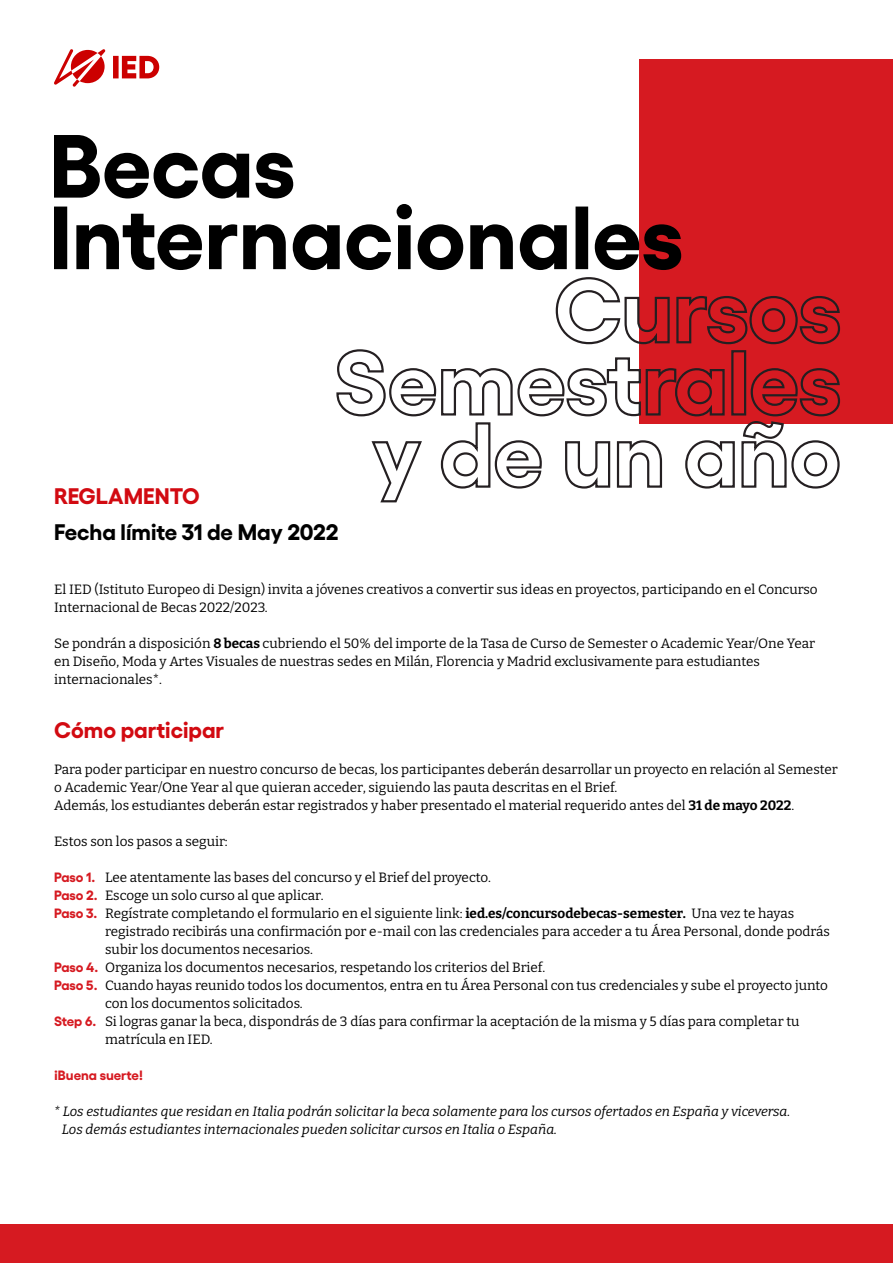
<style>
.page{position:relative;width:893px;height:1263px;background:#fff}
.page>*{position:absolute;margin:0;border:0;box-sizing:border-box;transform-origin:0 0}
.t1{font:700 22.5px "Gellix";color:#d20a11}
.t2{font:700 22.5px "Gellix";letter-spacing:-.005em;color:#000}
.t3{font:13.5px/18px "Bitter";color:#000}
.t4{font:italic 13.5px/18px "Bitter";color:#000}
.t5{font:700 13.5px "Gellix";color:#d61a21}
.s1{font-weight:700}
.s2{font-family:"Gellix";font-weight:700;color:#d61a21}
</style>
<div class="page">
<div style="left:0;top:1224px;width:893px;height:39px;background:#d61a21"></div>
<svg style="left:54px;top:49px;width:51px;height:38px"></svg>
<svg style="left:113px;top:56px;width:46px;height:22px"></svg>
<div style="left:639px;top:59px;width:254px;height:365px;background:#d61a21"></div>
<svg style="left:54px;top:204px;width:627px;height:66px"></svg>
<svg style="left:54px;top:135px;width:239px;height:63px"></svg>
<svg style="left:336px;top:277px;width:505px;height:226px"></svg>
<h1 class="t1" style="left:54px;top:478px;width:147px">REGLAMENTO</h1>
<h1 class="t2" style="left:54px;top:514px;width:286px">Fecha límite 31 de May 2022</h1>
<p class="t3" style="left:54px;top:580px;width:765px">El IED (Istituto Europeo di Design) invita a jóvenes creativos a convertir sus ideas en proyectos, participando en el Concurso<br>Internacional de Becas 2022/2023.</p>
<p class="t3" style="left:54px;top:634px;width:762px">Se pondrán a disposición <span class="s1">8 becas</span> cubriendo el 50% del importe de la Tasa de Curso de Semester o Academic Year/One Year en Diseño, Moda y Artes Visuales de nuestras sedes en Milán, Florencia y Madrid exclusivamente para estudiantes internacionales*.</p>
<h1 class="t1" style="left:54px;top:712px;width:172px">Cómo participar</h1>
<p class="t3" style="left:54px;top:760px;width:785px">Para poder participar en nuestro concurso de becas, los participantes deberán desarrollar un proyecto en relación al Semester o Academic Year/One Year al que quieran acceder, siguiendo las pauta descritas en el Brief.<br>Además, los estudiantes deberán estar registrados y haber presentado el material requerido antes del <span class="s1">31 de mayo 2022</span>.</p>
<p class="t3" style="left:54px;top:832px;width:175px">Estos son los pasos a seguir:</p>
<p class="t3" style="left:54px;top:868px;width:438px"><span class="s2">Paso 1.</span> Lee atentamente las bases del concurso y el Brief del proyecto.</p>
<p class="t3" style="left:54px;top:886px;width:271px"><span class="s2">Paso 2.</span> Escoge un solo curso al que aplicar.</p>
<p class="t3" style="left:54px;top:904px;width:742px"><span class="s2">Paso 3.</span> Regístrate completando el formulario en el siguiente link: <span class="s1">ied.es/concursodebecas-semester.</span> Una vez te hayas</p>
<p class="t3" style="left:105px;top:922px;width:726px">registrado recibirás una confirmación por e-mail con las credenciales para acceder a tu Área Personal, donde podrás</p>
<p class="t3" style="left:105px;top:940px;width:209px">subir los documentos necesarios.</p>
<p class="t3" style="left:54px;top:958px;width:493px"><span class="s2">Paso 4.</span> Organiza los documentos necesarios, respetando los criterios del Brief.</p>
<p class="t3" style="left:54px;top:976px;width:775px"><span class="s2">Paso 5.</span> Cuando hayas reunido todos los documentos, entra en tu Área Personal con tus credenciales y sube el proyecto junto</p>
<p class="t3" style="left:105px;top:994px;width:199px">con los documentos solicitados.</p>
<p class="t3" style="left:54px;top:1012px;width:747px"><span class="s2">Step 6.</span> Si logras ganar la beca, dispondrás de 3 días para confirmar la aceptación de la misma y 5 días para completar tu</p>
<p class="t3" style="left:105px;top:1030px;width:109px">matrícula en IED.</p>
<p class="t5" style="left:54px;top:1064px;width:90px">¡Buena suerte!</p>
<p class="t4" style="left:62px;top:1102px;width:730px;text-indent:-8px">* Los estudiantes que residan en Italia podrán solicitar la beca solamente para los cursos ofertados en España y viceversa.<br>Los demás estudiantes internacionales pueden solicitar cursos en Italia o España.</p>
</div>
